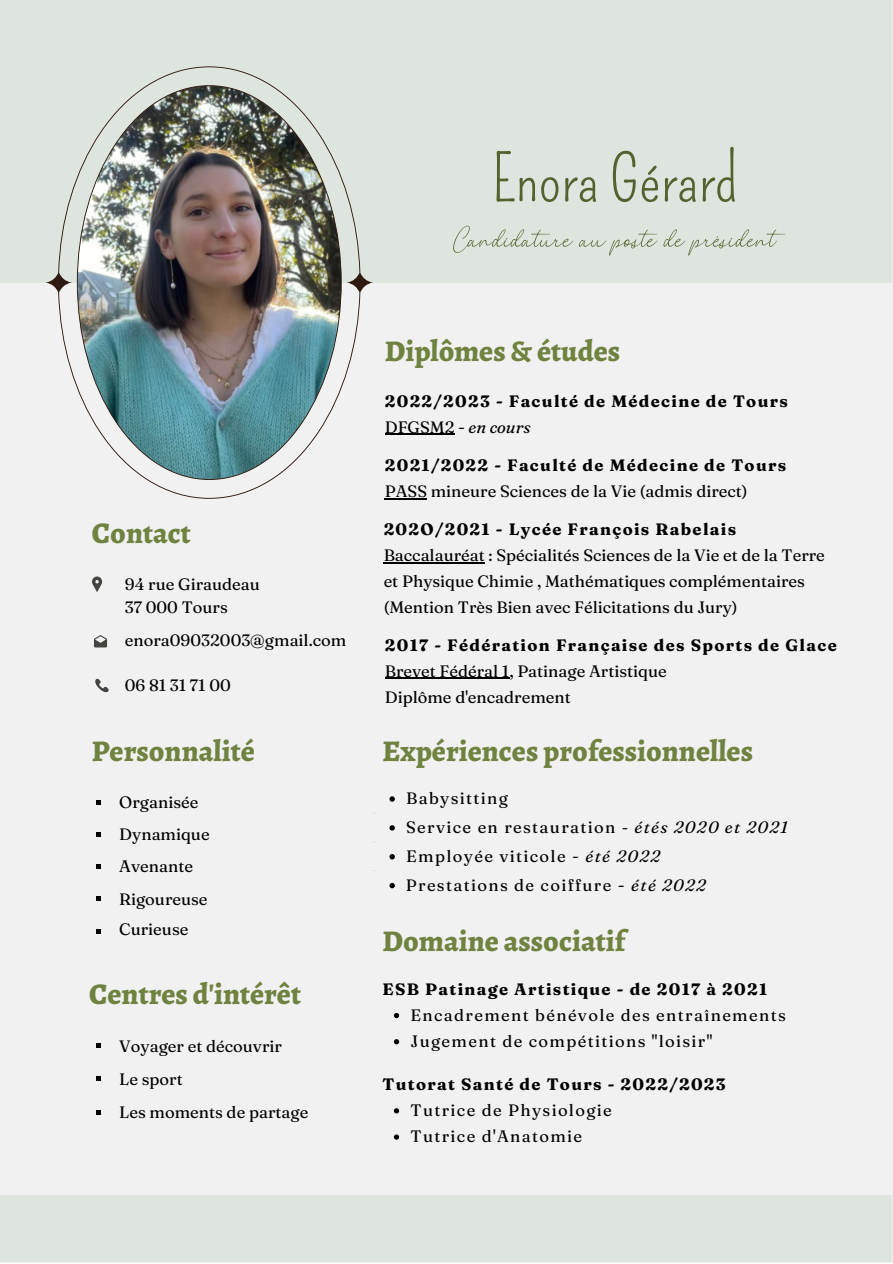
<style>
.page{position:relative;width:893px;height:1264px;background:#fff}
.page>*{position:absolute;margin:0;border:0;box-sizing:border-box;transform-origin:0 0}
.t1{font:63.45px "Pompiere";color:#53622e}
.t2{font:55.95px "The Bigmaker";color:#53622e}
.t3{font:800 30px "Alegreya";color:#6f823f}
.t4{font:16.5px/25.8px "Fraunces 9 pt";color:#000}
.t5{font:700 16.5px/25.8px "Fraunces 9 pt";letter-spacing:.08em;color:#000}
.t6{font:16.5px/28.8px "Fraunces 9 pt";letter-spacing:.08em;color:#000}
.s1{font-weight:400}
.s2{font-weight:400;font-style:italic}
.s3{font-style:italic}
</style>
<div class="page">
<div style="left:0;top:0;width:892px;height:1262px;background:#f1f1f1"></div>
<svg style="left:92px;top:576px;width:10px;height:16px"></svg>
<svg style="left:94px;top:635px;width:13px;height:12px"></svg>
<svg style="left:95px;top:678px;width:14px;height:15px"></svg>
<div style="left:0;top:0;width:891px;height:282px;background:#dee4de"></div>
<img style="left:45px;top:66px;width:328px;height:433px">
<div style="left:0;top:1194px;width:891px;height:67px;background:#dee4de"></div>
<svg style="left:97px;top:800px;width:4px;height:4px"></svg>
<hr style="left:383px;top:562px;width:102px;height:1px;background:#000">
<hr style="left:385px;top:678px;width:124px;height:1px;background:#000">
<hr style="left:385px;top:498px;width:42px;height:1px;background:#000">
<hr style="left:385px;top:434px;width:69px;height:1px;background:#000">
<svg style="left:389px;top:796px;width:6px;height:5px"></svg>
<svg style="left:389px;top:825px;width:6px;height:5px"></svg>
<svg style="left:389px;top:854px;width:6px;height:5px"></svg>
<svg style="left:389px;top:883px;width:6px;height:5px"></svg>
<svg style="left:394px;top:1012px;width:5px;height:6px"></svg>
<svg style="left:394px;top:1039px;width:5px;height:5px"></svg>
<svg style="left:394px;top:1108px;width:5px;height:5px"></svg>
<svg style="left:394px;top:1134px;width:5px;height:5px"></svg>
<svg style="left:97px;top:832px;width:4px;height:4px"></svg>
<svg style="left:97px;top:864px;width:4px;height:4px"></svg>
<svg style="left:97px;top:896px;width:4px;height:4px"></svg>
<svg style="left:97px;top:929px;width:4px;height:4px"></svg>
<svg style="left:97px;top:1043px;width:4px;height:4px"></svg>
<svg style="left:97px;top:1076px;width:4px;height:4px"></svg>
<svg style="left:97px;top:1110px;width:4px;height:4px"></svg>
<h3 class="t3" style="left:92px;top:512px;width:100px">Contact</h3>
<p class="t4" style="left:125px;top:573px;width:136px;line-height:22.5px">94 rue Giraudeau<br>37 000 Tours</p>
<p class="t4" style="left:125px;top:627px;width:223px">enora09032003@gmail.com</p>
<p class="t4" style="left:125px;top:672px;width:107px">06 81 31 71 00</p>
<h3 class="t3" style="left:92px;top:730px;width:164px">Personnalité</h3>
<p class="t4" style="left:119px;top:789px;width:81px">Organisée</p>
<p class="t4" style="left:119px;top:818px;width:92px;line-height:31.5px">Dynamique<br>Avenante</p>
<p class="t4" style="left:119px;top:884px;width:90px;line-height:29.8px">Rigoureuse<br>Curieuse</p>
<h3 class="t3" style="left:89px;top:973px;width:213px">Centres d'intérêt</h3>
<p class="t4" style="left:119px;top:1029px;width:190px;line-height:33.2px">Voyager et découvrir<br>Le sport<br>Les moments de partage</p>
<h1 class="t1" style="left:491px;top:142px;width:247px">Enora Gérard</h1>
<h2 class="t2" style="left:453px;top:213px;width:325px">Candidature au poste de président</h2>
<h3 class="t3" style="left:385px;top:330px;width:237px">Diplômes &amp; études</h3>
<p class="t5" style="left:385px;top:388px;width:404px">2022/2023 - Faculté de Médecine de Tours<br><span class="s1">DFGSM2 -</span> <span class="s2">en cours</span></p>
<p class="t5" style="left:385px;top:452px;width:403px">2021/2022 - Faculté de Médecine de Tours</p>
<p class="t4" style="left:385px;top:478px;width:364px">PASS mineure Sciences de la Vie (admis direct)</p>
<p class="t5" style="left:383px;top:516px;width:354px">202O/2021 - Lycée François Rabelais</p>
<p class="t4" style="left:383px;top:542px;width:442px">Baccalauréat : Spécialités Sciences de la Vie et de la Terre et Physique Chimie , Mathématiques complémentaires (Mention Très Bien avec Félicitations du Jury)</p>
<p class="t5" style="left:385px;top:632px;width:453px">2017 - Fédération Française des Sports de Glace</p>
<p class="t4" style="left:385px;top:658px;width:283px">Brevet Fédéral 1, Patinage Artistique<br>Diplôme d'encadrement</p>
<h3 class="t3" style="left:382px;top:730px;width:372px">Expériences professionnelles</h3>
<p class="t6" style="left:406px;top:784px;width:383px">Babysitting<br>Service en restauration <span class="s3">- étés 2020 et 2021<br></span>Employée viticole - <span class="s3">été 2022<br></span>Prestations de coiffure - <span class="s3">été 2022</span></p>
<h3 class="t3" style="left:382px;top:920px;width:244px">Domaine associatif</h3>
<p class="t5" style="left:382px;top:975px;width:386px">ESB Patinage Artistique - de 2017 à 2021</p>
<p class="t6" style="left:410px;top:1001px;width:377px;line-height:26.2px">Encadrement bénévole des entraînements<br>Jugement de compétitions "loisir"</p>
<p class="t5" style="left:382px;top:1070px;width:344px">Tutorat Santé de Tours - 2022/2023</p>
<p class="t6" style="left:410px;top:1096px;width:203px;line-height:26.2px">Tutrice de Physiologie<br>Tutrice d'Anatomie</p>
</div>
